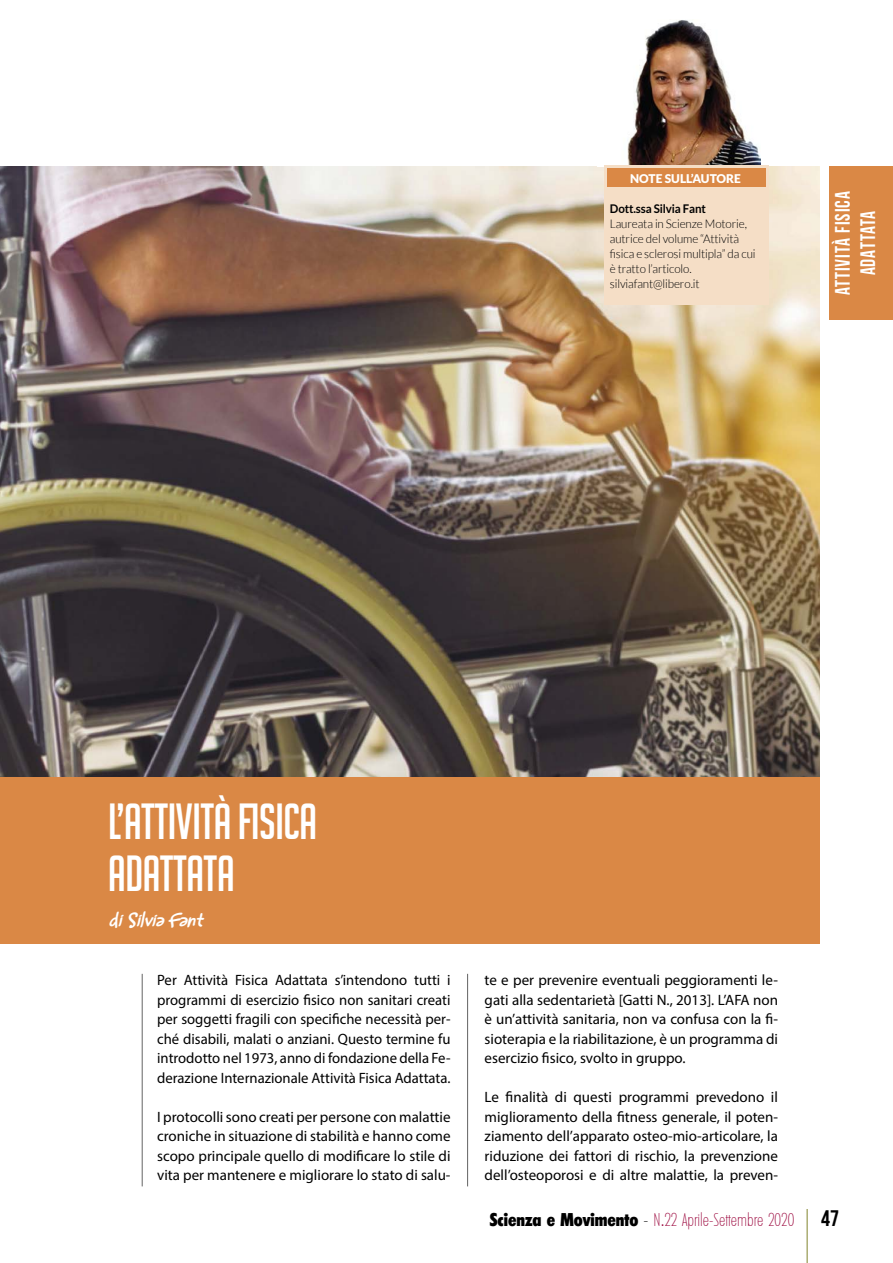
<style>
.page{position:relative;width:893px;height:1263px;background:#fff}
.page>*{position:absolute;margin:0;border:0;box-sizing:border-box;transform-origin:0 0}
.t1{font:49.5px/52.5px "Big Noodle Titling";letter-spacing:-.01em;color:#fff;scale:.93 1}
.t2{font:italic 22.5px "Gregs Hand";color:#fff}
.t3{font:21px/25.2px "Bebas Neue";letter-spacing:.05em;color:#fff;text-align:center;scale:.93 1}
.t4{font:200 condensed 18px "Limerick";color:#9e0d42;scale:.9 1}
.t5{font:15px/19.5px "Myriad Pro";color:#000;text-align:justify}
.t6{font:300 12px/15px "Lato";letter-spacing:-.01em;color:#000}
.t7{font:700 12px "Lato";letter-spacing:-.01em;color:#000;scale:.96 1}
.t8{font:900 12px "Lato";color:#fff}
.s1{font-weight:800;color:#000}
.s2{color:#000}
.s3{font-family:"Arial Narrow";font-weight:400;font-stretch:normal}
.s4{font-family:"Bebas Neue";font-weight:400;font-stretch:normal;font-size:22.5px;color:#000}
</style>
<div class="page">
<div style="left:829px;top:167px;width:64px;height:153px;background:#da8845"></div>
<hr style="left:806px;top:1209px;width:2px;height:54px;background:#aaad72">
<hr style="left:142px;top:974px;width:1px;height:212px;background:#636363">
<img style="left:1px;top:166px;width:818px;height:611px">
<hr style="left:467px;top:974px;width:1px;height:212px;background:#636363">
<div style="left:0;top:777px;width:819px;height:167px;background:#da8845"></div>
<img style="left:627px;top:20px;width:133px;height:145px">
<div style="left:604px;top:165px;width:164px;height:140px;background:#f5dec6"></div>
<div style="left:607px;top:169px;width:159px;height:18px;background:#da8845"></div>
<p class="t8" style="left:630px;top:171px;width:112px">NOTE SULL’AUTORE</p>
<p class="t7" style="left:610px;top:201px;width:102px">Dott.ssa Silvia Fant</p>
<p class="t6" style="left:610px;top:216px;width:147px">Laureata in Scienze Motorie, autrice del volume “Attività fisica e sclerosi multipla” da cui è tratto l’articolo. silviafant@libero.it</p>
<h3 class="t3" style="left:830px;top:295px;width:114px;rotate:-90deg">attività fisica adattata</h3>
<h1 class="t1" style="left:108px;top:795px;width:226px">L’ATTIVITÀ FISICA<br>ADATTATA</h1>
<h2 class="t2" style="left:108px;top:905px;width:107px">diSilviaFant</h2>
<p class="t5" style="left:157px;top:970px;width:295px">Per Attività Fisica Adattata s’intendono tutti i programmi di esercizio fisico non sanitari creati per soggetti fragili con specifiche necessità per&shy;ché disabili, malati o anziani. Questo termine fu introdotto nel 1973, anno di fondazione della Fe&shy;derazione Internazionale Attività Fisica Adattata.</p>
<p class="t5" style="left:157px;top:1106px;width:295px">I protocolli sono creati per persone con malattie croniche in situazione di stabilità e hanno come scopo principale quello di modificare lo stile di vita per mantenere e migliorare lo stato di salu-</p>
<p class="t5" style="left:485px;top:970px;width:295px">te e per prevenire eventuali peggioramenti le&shy;gati alla sedentarietà [Gatti N., 2013]. L’AFA non è un’attività sanitaria, non va confusa con la fi&shy;sioterapia e la riabilitazione, è un programma di esercizio fisico, svolto in gruppo.</p>
<p class="t5" style="left:485px;top:1087px;width:295px">Le finalità di questi programmi prevedono il miglioramento della fitness generale, il poten&shy;ziamento dell’apparato osteo-mio-articolare, la riduzione dei fattori di rischio, la prevenzione dell’osteoporosi e di altre malattie, la preven-</p>
<p class="t4" style="left:490px;top:1209px;width:390px"><span class="s1">Scienza e Movimento</span> <span class="s2">-</span> N<span class="s3">.</span>22 Aprile-Settembre 2020 <span class="s4">47</span></p>
</div>
